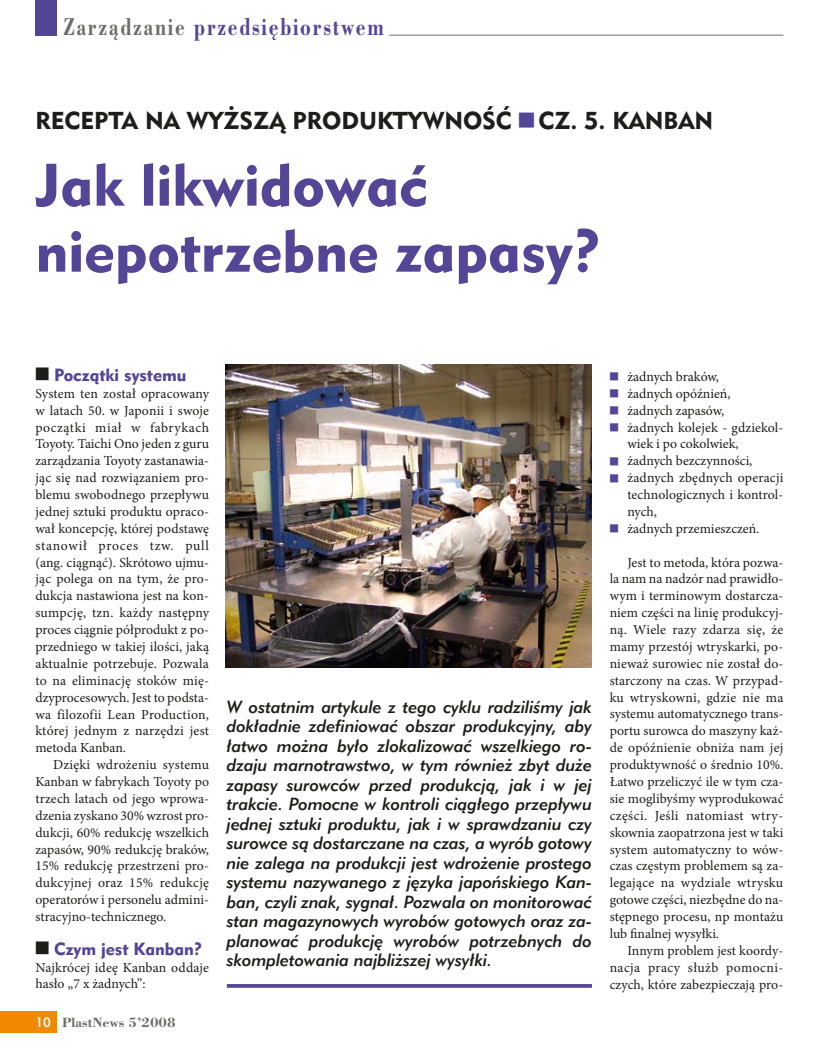
<style>
.page{position:relative;width:833px;height:1053px;background:#fff}
.page>*{position:absolute;margin:0;border:0;box-sizing:border-box;transform-origin:0 0}
.t1{font:55px/66px "Geometr 415 Blk PL";color:#554596}
.t2{font:700 22.75px "Bodoni PL";letter-spacing:.1em;color:#554596;scale:.77 1}
.t3{font:22.5px "Geometr 415 Blk PL";color:#1d1d1b}
.t4{font:italic 16.25px/19.5px "Geometr 415 Md PL";color:#1d1d1b;text-align:justify}
.t5{font:16.25px "Geometr 415 Blk PL";color:#554596}
.t6{font:13.75px/16.9px "Minion Pro";color:#1d1d1b;text-align:justify}
.t7{font:700 12.5px "Bodoni PL";color:#6f6d6b}
.s1{color:#6f6d6b}
.s2{font-family:"Geometr 415 Md PL";font-weight:400;color:#fff}
</style>
<div class="page">
<div style="left:0;top:1011px;width:57px;height:21px;background:#f18800"></div>
<div style="left:35px;top:0;width:22px;height:35px;background:#554596"></div>
<hr style="left:389px;top:35px;width:394px;height:1px;background:#6f6d6b">
<img style="left:225px;top:364px;width:367px;height:303px">
<svg style="left:227px;top:984px;width:365px;height:3px"></svg>
<h2 class="t2" style="left:64px;top:11px;width:417px"><span class="s1">Zarządzanie</span> przedsiębiorstwem</h2>
<h3 class="t3" style="left:35px;top:106px;width:679px">Rec epta na wyższą produktywność Cz. 5. Kanban</h3>
<h1 class="t1" style="left:35px;top:151px;width:568px">Jak likwidować niepotrzebne zapasy?</h1>
<p class="t5" style="left:54px;top:364px;width:134px">Początki systemu</p>
<p class="t6" style="left:35px;top:385px;width:175px">System ten został opracowany w latach 50. w Japonii i swoje początki miał w fabrykach Toyoty. Taichi Ono jeden z guru zarządzania Toyoty zastanawia&shy;jąc się nad rozwiązaniem pro&shy;blemu swobodnego przepływu jednej sztuki produktu opraco&shy;wał koncepcję, której podstawę stanowił proces tzw. pull (ang. ciągnąć). Skrótowo ujmu&shy;jąc polega on na tym, że pro&shy;dukcja nastawiona jest na kon&shy;sumpcję, tzn. każdy następny proces ciągnie półprodukt z po&shy;przedniego w takiej ilości, jaką aktualnie potrzebuje. Pozwala to na eliminację stoków mię&shy;dzyprocesowych. Jest to podsta&shy;wa filozofii Lean Production, której jednym z narzędzi jest metoda Kanban.</p>
<p class="t6" style="left:35px;top:756px;width:175px;text-indent:18px">Dzięki wdrożeniu systemu Kanban w fabrykach Toyoty po trzech latach od jego wprowa&shy;dzenia zyskano 30% wzrost pro&shy;dukcji, 60% redukcję wszelkich zapasów, 90% redukcję braków, 15% redukcję przestrzeni pro&shy;dukcyjnej oraz 15% redukcję operatorów i personelu admini&shy;stracyjno-technicznego.</p>
<p class="t5" style="left:54px;top:937px;width:150px">Czym jest Kanban?</p>
<p class="t6" style="left:35px;top:958px;width:175px">Najkrócej ideę Kanban oddaje hasło „7 x żadnych”:</p>
<p class="t7" style="left:35px;top:1012px;width:142px"><span class="s2">10</span> PlastNews 5’2008</p>
<p class="t4" style="left:227px;top:696px;width:366px">W ostatnim artykule z tego cyklu radziliśmy jak dokładnie zdefiniować obszar produkcyjny, aby łatwo można było zlokalizować wszelkiego ro&shy;dzaju marnotrawstwo, w tym również zbyt duże zapasy surowców przed produkcją, jak i w jej trakcie. Pomocne w kontroli ciągłego przepływu jednej sztuki produktu, jak i w sprawdzaniu czy surowce są dostarczane na czas, a wyrób gotowy nie zalega na produkcji jest wdrożenie prostego systemu nazywanego z języka japońskiego Kan&shy;ban, czyli znak, sygnał. Pozwala on monitorować stan magazynowych wyrobów gotowych oraz za&shy;planować produkcję wyrobów potrzebnych do skompletowania najbliższej wysyłki.</p>
<p class="t6" style="left:627px;top:368px;width:157px;text-align:left">żadnych braków,<br>żadnych opóźnień,<br>żadnych zapasów,<br>żadnych kolejek - gdziekol&shy;wiek i po cokolwiek, żadnych bezczynności, żadnych zbędnych operacji technologicznych i kontrol&shy;nych,<br>żadnych przemieszczeń.</p>
<p class="t6" style="left:609px;top:553px;width:175px;text-indent:18px">Jest to metoda, która pozwa&shy;la nam na nadzór nad prawidło&shy;wym i terminowym dostarcza&shy;niem części na linię produkcyj&shy;ną. Wiele razy zdarza się, że mamy przestój wtryskarki, po&shy;nieważ surowiec nie został do&shy;starczony na czas. W przypad&shy;ku wtryskowni, gdzie nie ma systemu automatycznego trans&shy;portu surowca do maszyny każ&shy;de opóźnienie obniża nam jej produktywność o średnio 10%.<br>Łatwo przeliczyć ile w tym cza&shy;sie moglibyśmy wyprodukować części. Jeśli natomiast wtry&shy;skownia zaopatrzona jest w taki system automatyczny to wów&shy;czas częstym problemem są za&shy;legające na wydziale wtrysku gotowe części, niezbędne do na&shy;stępnego procesu, np montażu lub finalnej wysyłki.</p>
<p class="t6" style="left:609px;top:941px;width:175px;text-indent:18px">Innym problem jest koordy&shy;nacja pracy służb pomocni&shy;czych, które zabezpieczają pro-</p>
</div>
